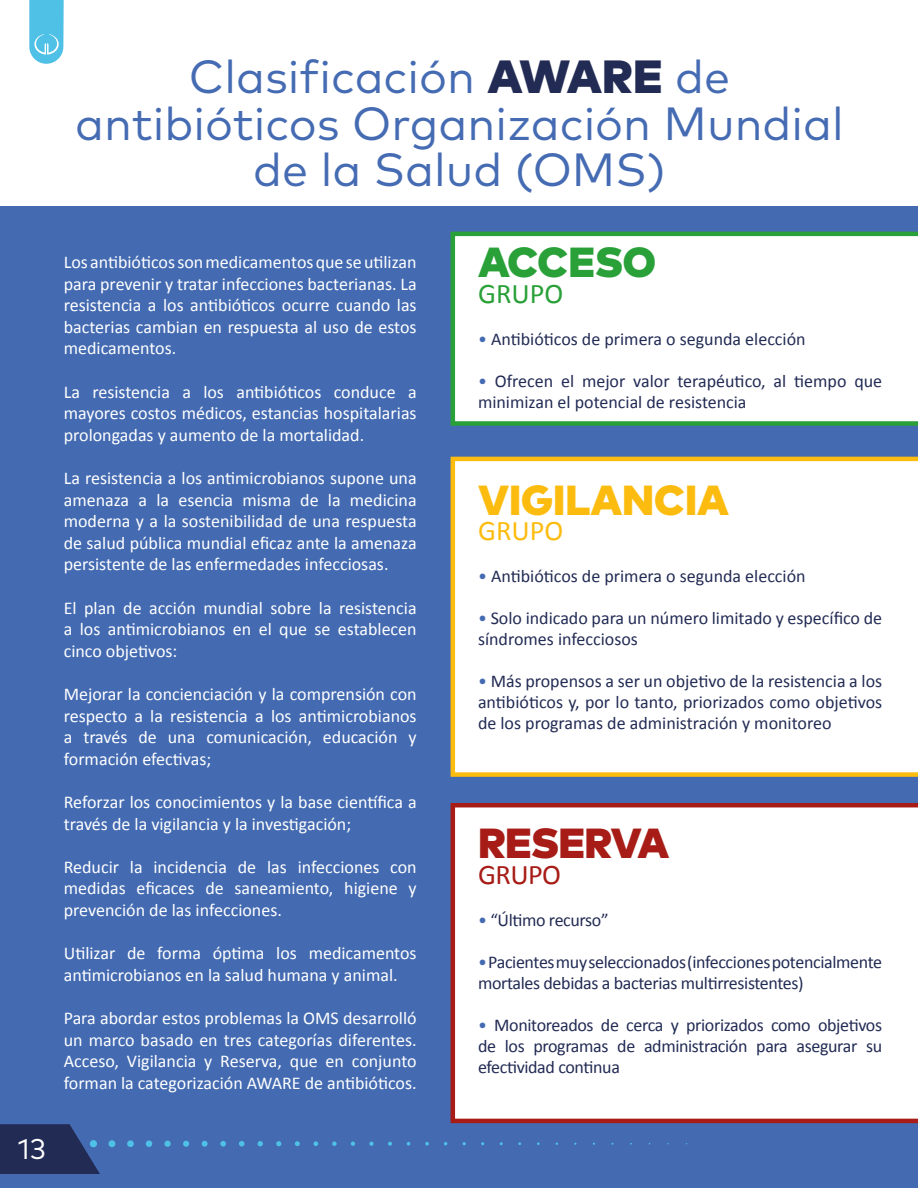
<style>
.page{position:relative;width:918px;height:1188px;background:#fff}
.page>*{position:absolute;margin:0;border:0;box-sizing:border-box;transform-origin:0 0}
.t1{font:46.5px/46.5px "Mark Pro";color:#456bb3;text-align:center}
.t2{font:900 42px "Mark Pro";color:#fcbc0f}
.t3{font:900 42px "Mark Pro";letter-spacing:-.025em;color:#a71c16}
.t4{font:900 42px "Mark Pro";letter-spacing:-.01em;color:#29a038}
.t5{font:28.5px "Calibri";color:#29a038}
.t6{font:28.5px "Calibri";color:#fcbc0f}
.t7{font:28.5px "Calibri";letter-spacing:-.02em;color:#a71c16}
.t8{font:28.5px "Mark Pro";color:#fff}
.t9{font:18px/21.6px "Calibri";color:#fff;text-align:justify}
.t10{font:18px/21px "Calibri";color:#222b54}
.t11{font:18px/21px "Calibri";letter-spacing:-.02em;color:#222b54}
.s1{font-weight:900;color:#222b54}
.s2{color:#446bb2}
</style>
<div class="page">
<div style="left:0;top:206px;width:918px;height:982px;background:#446bb2"></div>
<div style="left:109px;top:1140px;width:6px;height:7px;background:#50c1e6;border-radius:50%"></div>
<div style="left:127px;top:1140px;width:7px;height:7px;background:#50c1e6;border-radius:50%"></div>
<div style="left:146px;top:1140px;width:6px;height:7px;background:#50c1e6;border-radius:50%"></div>
<div style="left:164px;top:1141px;width:7px;height:6px;background:#50c1e6;border-radius:50%"></div>
<svg style="left:183px;top:1141px;width:6px;height:6px"></svg>
<svg style="left:202px;top:1141px;width:6px;height:6px"></svg>
<svg style="left:220px;top:1141px;width:6px;height:6px"></svg>
<svg style="left:239px;top:1141px;width:5px;height:5px"></svg>
<svg style="left:258px;top:1141px;width:5px;height:5px"></svg>
<svg style="left:276px;top:1141px;width:5px;height:5px"></svg>
<svg style="left:295px;top:1141px;width:5px;height:5px"></svg>
<svg style="left:314px;top:1141px;width:4px;height:5px"></svg>
<svg style="left:332px;top:1141px;width:5px;height:5px"></svg>
<svg style="left:351px;top:1142px;width:4px;height:4px"></svg>
<svg style="left:369px;top:1142px;width:5px;height:4px"></svg>
<svg style="left:388px;top:1142px;width:4px;height:4px"></svg>
<svg style="left:407px;top:1142px;width:3px;height:4px"></svg>
<svg style="left:425px;top:1142px;width:4px;height:4px"></svg>
<svg style="left:0;top:1124px;width:100px;height:50px;background:#273563"></svg>
<svg style="left:29px;top:0;width:35px;height:64px;background:#67c9e9"></svg>
<div style="left:451px;top:232px;width:467px;height:194px;background:#fff"></div>
<div style="left:451px;top:457px;width:467px;height:320px;background:#fff"></div>
<div style="left:451px;top:803px;width:467px;height:320px;background:#fff"></div>
<h1 class="t1" style="left:75px;top:50px;width:770px">Clasificación <span class="s1">AWARE</span> de antibióticos Organización Mundial de la Salud (OMS)</h1>
<h3 class="t8" style="left:18px;top:1128px;width:29px">13</h3>
<p class="t9" style="left:64px;top:250px;width:354px">Los antibióticos son medicamentos que se utilizan para prevenir y tratar infecciones bacterianas. La resistencia a los antibióticos ocurre cuando las bacterias cambian en respuesta al uso de estos medicamentos.</p>
<p class="t9" style="left:64px;top:380px;width:354px">La resistencia a los antibióticos conduce a mayores costos médicos, estancias hospitalarias prolongadas y aumento de la mortalidad.</p>
<p class="t9" style="left:64px;top:466px;width:354px">La resistencia a los antimicrobianos supone una amenaza a la esencia misma de la medicina moderna y a la sostenibilidad de una respuesta de salud pública mundial eficaz ante la amenaza persistente de las enfermedades infecciosas.</p>
<p class="t9" style="left:64px;top:596px;width:354px">El plan de acción mundial sobre la resistencia a los antimicrobianos en el que se establecen cinco objetivos:</p>
<p class="t9" style="left:64px;top:682px;width:354px">Mejorar la concienciación y la comprensión con respecto a la resistencia a los antimicrobianos a través de una comunicación, educación y formación efectivas;</p>
<p class="t9" style="left:64px;top:790px;width:354px">Reforzar los conocimientos y la base científica a través de la vigilancia y la investigación;</p>
<p class="t9" style="left:64px;top:855px;width:354px">Reducir la incidencia de las infecciones con medidas eficaces de saneamiento, higiene y prevención de las infecciones.</p>
<p class="t9" style="left:64px;top:942px;width:354px">Utilizar de forma óptima los medicamentos antimicrobianos en la salud humana y animal.</p>
<p class="t9" style="left:64px;top:1006px;width:354px">Para abordar estos problemas la OMS desarrolló un marco basado en tres categorías diferentes.<br>Acceso, Vigilancia y Reserva, que en conjunto forman la categorización AWARE de antibióticos.</p>
<h2 class="t4" style="left:478px;top:230px;width:180px">ACCESO</h2>
<h3 class="t5" style="left:478px;top:276px;width:87px">GRUPO</h3>
<p class="t10" style="left:478px;top:327px;width:329px"><span class="s2">•</span> Antibióticos de primera o segunda elección</p>
<p class="t10" style="left:478px;top:369px;width:406px"><span class="s2">•</span> Ofrecen el mejor valor terapéutico, al tiempo que minimizan el potencial de resistencia</p>
<h2 class="t2" style="left:478px;top:467px;width:253px">VIGILANCIA</h2>
<h3 class="t6" style="left:478px;top:513px;width:87px">GRUPO</h3>
<p class="t10" style="left:478px;top:565px;width:329px"><span class="s2">•</span> Antibióticos de primera o segunda elección</p>
<p class="t10" style="left:478px;top:607px;width:406px"><span class="s2">•</span> Solo indicado para un número limitado y específico de síndromes infecciosos</p>
<p class="t10" style="left:478px;top:670px;width:406px;text-align:justify"><span class="s2">•</span> Más propensos a ser un objetivo de la resistencia a los antibióticos y, por lo tanto, priorizados como objetivos de los programas de administración y monitoreo</p>
<h2 class="t3" style="left:478px;top:811px;width:193px">RESERVA</h2>
<h3 class="t7" style="left:478px;top:856px;width:85px">GRUPO</h3>
<p class="t11" style="left:478px;top:908px;width:132px"><span class="s2">•</span> “Último recurso”</p>
<p class="t11" style="left:478px;top:950px;width:406px"><span class="s2">•</span> Pacientes muy seleccionados (infecciones potencialmente mortales debidas a bacterias multirresistentes)</p>
<p class="t10" style="left:478px;top:1013px;width:406px;text-align:justify"><span class="s2">•</span> Monitoreados de cerca y priorizados como objetivos de los programas de administración para asegurar su efectividad continua</p>
</div>
